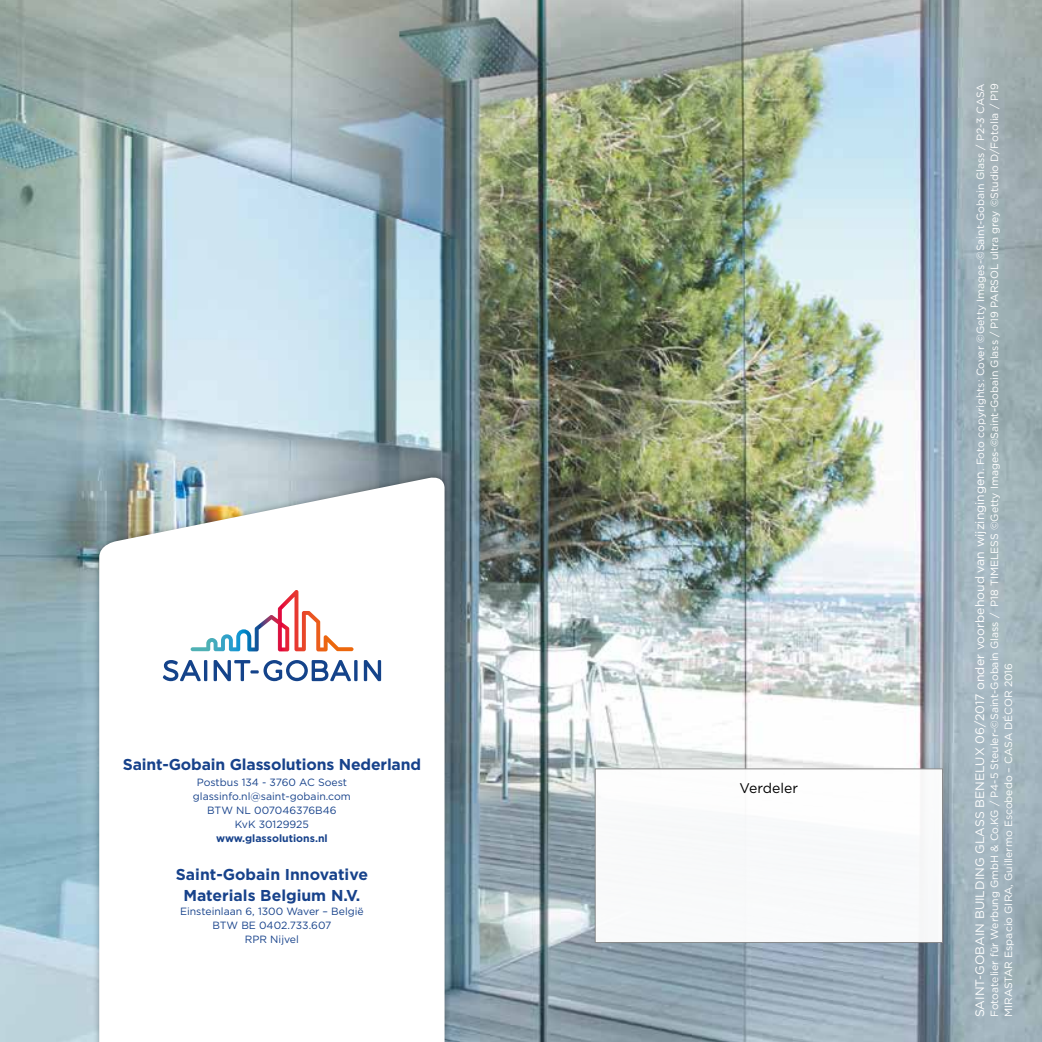
<style>
.page{position:relative;width:1042px;height:1042px;background:#fff}
.page>*{position:absolute;margin:0;border:0;box-sizing:border-box;transform-origin:0 0}
.t1{font:700 15.75px/21px "Gotham";letter-spacing:-.01em;color:#17428b;text-align:center}
.t2{font:14px "Gotham";color:#000}
.t3{font:12.25px "Gotham";color:#fff}
.t4{font:10.5px/14px "Gotham";color:#fff}
.t5{font:10.5px/14px "Gotham";color:#17428b;text-align:center}
.t6{font:700 10.5px "Gotham";color:#17428b}
.s1{font-size:10.5px}
</style>
<div class="page">
<img style="left:0;top:0;width:1042px;height:1042px">
<div style="left:92px;top:471px;width:359px;height:571px;background:#000;opacity:.3"></div>
<svg style="left:99px;top:475px;width:345px;height:567px"></svg>
<svg style="left:163px;top:660px;width:38px;height:21px"></svg>
<hr style="left:204px;top:660px;width:3px;height:21px;background:#14438a">
<svg style="left:214px;top:660px;width:137px;height:21px"></svg>
<hr style="left:354px;top:660px;width:3px;height:21px;background:#14438a">
<svg style="left:364px;top:660px;width:17px;height:21px"></svg>
<svg style="left:191px;top:590px;width:162px;height:61px"></svg>
<div style="left:595px;top:768px;width:348px;height:175px;background:#f8fafa;border:1px solid #878787"></div>
<h1 class="t1" style="left:123px;top:753px;width:300px">Saint-Gobain Glassolutions Nederland</h1>
<p class="t5" style="left:193px;top:775px;width:159px">Postbus 134 - 3760 AC Soest glassinfo.nl@saint-gobain.com<br>BTW NL 007046376B46<br>KvK 30129925</p>
<p class="t6" style="left:216px;top:831px;width:113px">www.glassolutions.nl</p>
<h1 class="t1" style="left:176px;top:863px;width:194px">Saint-Gobain Innovative<br>Materials Belgium N.V.</h1>
<p class="t5" style="left:180px;top:904px;width:185px">Einsteinlaan 6, 1300 Waver – België<br>BTW BE 0402.733.607<br>RPR Nijvel</p>
<h2 class="t2" style="left:739px;top:778px;width:60px">Verdeler</h2>
<p class="t3" style="left:972px;top:1017px;width:935px;rotate:-90deg">SAINT-GOBAIN BUILDING GLASS BENELUX 06/2017 onder voorbehoud van wijzingingen<span class="s1">. Foto copyrights: Cover ©Getty Images-©Saint-Gobain Glass / P2-3 CASA</span></p>
<p class="t4" style="left:987px;top:1017px;width:935px;rotate:-90deg">Fotoatelier für Werbung GmbH &amp; Co.KG / P4-5 Steuler-©Saint-Gobain Glass / P18 TIMELESS ©Getty Images-©Saint-Gobain Glass / P19 PARSOL ultra grey ©Studio D/Fotolia / P19<br>MIRASTAR Espacio GIRA, Guillermo Escobedo – CASA DÉCOR 2016</p>
</div>
